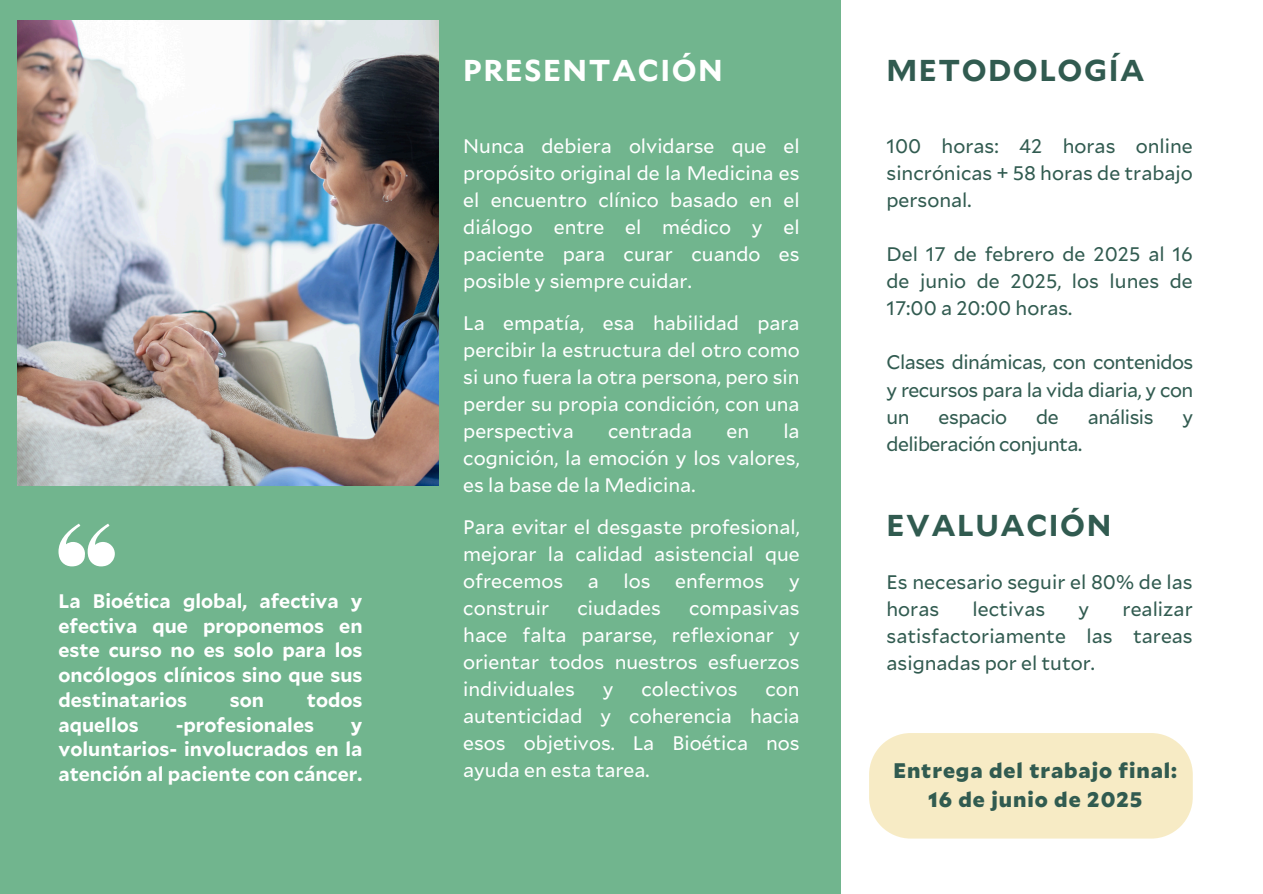
<style>
.page{position:relative;width:1263px;height:894px;background:#fff}
.page>*{position:absolute;margin:0;border:0;box-sizing:border-box;transform-origin:0 0}
.t1{font:700 30px "Mallory";letter-spacing:.05em;color:#315b50}
.t2{font:700 30px "Mallory";letter-spacing:.05em;color:#fff}
.t3{font:900 21px/29.2px "Mallory";letter-spacing:.045em;color:#315b50;text-align:center}
.t4{font:19.5px/27px "Mallory";color:#fff;text-align:justify}
.t5{font:19.5px/27px "Mallory";color:#315b50;text-align:justify}
.t6{font:700 19.5px/24.8px "Mallory";color:#fff;text-align:justify}
.t7{font:19.5px "Mallory";letter-spacing:-.025em;color:#315b50}
</style>
<div class="page">
<div style="left:0;top:0;width:1263px;height:893px;background:#71b58e"></div>
<img style="left:18px;top:20px;width:420px;height:465px">
<svg style="left:58px;top:523px;width:56px;height:43px"></svg>
<div style="left:842px;top:0;width:421px;height:893px;background:#fff"></div>
<div style="left:869px;top:733px;width:324px;height:105px;background:#f7ebc5"></div>
<p class="t6" style="left:58px;top:587px;width:306px">La Bioética global, afectiva y efectiva que proponemos en este curso no es solo para los oncólogos clínicos sino que sus destinatarios</p>
<p class="t6" style="left:230px;top:686px;width:36px">son</p>
<p class="t6" style="left:307px;top:686px;width:57px">todos</p>
<p class="t6" style="left:58px;top:711px;width:82px">aquellos</p>
<p class="t6" style="left:176px;top:711px;width:140px">-profesionales</p>
<p class="t6" style="left:58px;top:711px;width:306px;text-indent:292px">y voluntarios- involucrados en la atención al paciente con cáncer.</p>
<p class="t2" style="left:463px;top:50px;width:261px">PRESENTACIÓN</p>
<p class="t4" style="left:463px;top:132px;width:338px">Nunca debiera olvidarse que el propósito original de la Medicina es el encuentro clínico basado en el diálogo entre el médico y el paciente para curar cuando es posible y siempre cuidar.</p>
<p class="t4" style="left:463px;top:309px;width:338px">La empatía, esa habilidad para percibir la estructura del otro como si uno fuera la otra persona, pero sin perder su propia condición, con una perspectiva</p>
<p class="t4" style="left:463px;top:417px;width:338px;text-indent:320px">la cognición, la emoción y los valores, es la base de la Medicina.</p>
<p class="t4" style="left:463px;top:512px;width:338px">Para evitar el desgaste profesional, mejorar la calidad asistencial que ofrecemos</p>
<p class="t4" style="left:608px;top:417px;width:86px">centrada</p>
<p class="t4" style="left:726px;top:417px;width:24px">en</p>
<p class="t4" style="left:588px;top:566px;width:13px">a</p>
<p class="t4" style="left:623px;top:566px;width:29px">los</p>
<p class="t4" style="left:675px;top:566px;width:91px">enfermos</p>
<p class="t4" style="left:789px;top:566px;width:12px">y</p>
<p class="t4" style="left:463px;top:593px;width:88px">construir</p>
<p class="t4" style="left:577px;top:593px;width:85px">ciudades</p>
<p class="t4" style="left:463px;top:593px;width:338px;text-indent:226px">compasivas hace falta pararse, reflexionar y orientar todos nuestros esfuerzos individuales</p>
<p class="t4" style="left:603px;top:674px;width:12px">y</p>
<p class="t4" style="left:641px;top:674px;width:98px">colectivos</p>
<p class="t4" style="left:463px;top:674px;width:338px;text-indent:302px">con autenticidad y coherencia hacia esos objetivos. La Bioética nos ayuda en esta tarea.</p>
<h1 class="t1" style="left:886px;top:50px;width:259px">METODOLOGÍA</h1>
<p class="t5" style="left:886px;top:132px;width:308px">100 horas: 42 horas online sincrónicas + 58 horas de trabajo personal.</p>
<h2 class="t5" style="left:886px;top:240px;width:308px">Del 17 de febrero de 2025 al 16 de junio de 2025, los lunes de 17:00 a 20:00 horas.</h2>
<h1 class="t5" style="left:886px;top:348px;width:308px">Clases dinámicas, con contenidos y recursos para la vida diaria, y con un</h1>
<h1 class="t7" style="left:939px;top:403px;width:70px">espacio</h1>
<h1 class="t5" style="left:1036px;top:402px;width:24px">de</h1>
<h1 class="t7" style="left:1088px;top:403px;width:67px">análisis</h1>
<h1 class="t5" style="left:1183px;top:402px;width:12px">y</h1>
<h1 class="t7" style="left:886px;top:430px;width:197px">deliberación conjunta.</h1>
<p class="t1" style="left:886px;top:504px;width:226px">EVALUACIÓN</p>
<p class="t5" style="left:886px;top:567px;width:308px">Es necesario seguir el 80% de las horas</p>
<p class="t5" style="left:886px;top:594px;width:308px;text-indent:236px">realizar satisfactoriamente las tareas asignadas por el tutor.</p>
<p class="t5" style="left:973px;top:594px;width:74px">lectivas</p>
<p class="t5" style="left:1079px;top:594px;width:12px">y</p>
<h1 class="t3" style="left:893px;top:754px;width:285px">Entrega del trabajo final:<br>16 de junio de 2025</h1>
</div>
